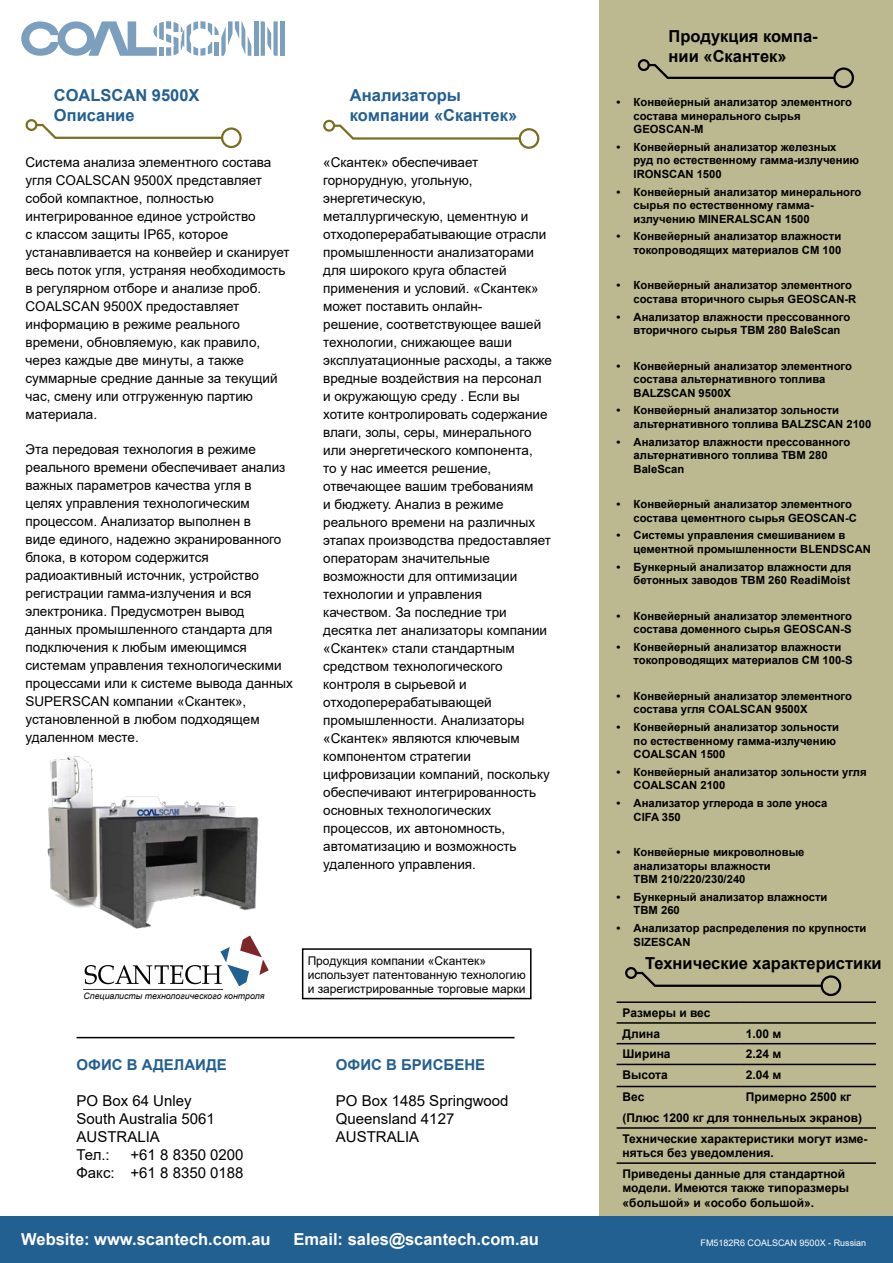
<style>
.page{position:relative;width:893px;height:1263px;background:#fff}
.page>*{position:absolute;margin:0;border:0;box-sizing:border-box;transform-origin:0 0}
.t1{font:700 16.5px "Arial";color:#fff}
.t2{font:700 16.5px/19.8px "Arial";color:#000}
.t3{font:700 16.5px/19.8px "Arial";color:#236092}
.t4{font:15px/18px "Arial";color:#000}
.t5{font:700 15px "Arial";color:#236092}
.t6{font:13.5px/18px "Arial";color:#000}
.t7{font:700 12px/20.7px "Arial";color:#000}
.t8{font:12px/14.4px "Arial";color:#000}
.t9{font:700 11.25px/13.5px "Arial";color:#000}
.t10{font:9px "Arial";color:#fff}
.t11{font:italic 8.85px "Arial";color:#000}
</style>
<div class="page">
<div style="left:600px;top:0;width:293px;height:1220px;background:#bcb890"></div>
<div style="left:0;top:1216px;width:893px;height:47px;background:#236092"></div>
<svg style="left:85px;top:935px;width:184px;height:51px"></svg>
<hr style="left:83px;top:989px;width:140px;height:1px;background:#070606">
<div style="left:302px;top:948px;width:229px;height:51px;border:2px solid #000"></div>
<img style="left:47px;top:756px;width:212px;height:173px">
<svg style="left:26px;top:119px;width:216px;height:29px"></svg>
<svg style="left:21px;top:21px;width:230px;height:35px"></svg>
<hr style="left:254px;top:21px;width:4px;height:35px;background:#7b9fbd">
<svg style="left:261px;top:21px;width:17px;height:35px"></svg>
<div style="left:280px;top:21px;width:5px;height:35px;background:#7b9fbd"></div>
<svg style="left:638px;top:59px;width:216px;height:29px"></svg>
<svg style="left:323px;top:120px;width:216px;height:29px"></svg>
<hr style="left:77px;top:1037px;width:437px;height:1px;background:#000">
<svg style="left:625px;top:967px;width:216px;height:29px"></svg>
<hr style="left:617px;top:1043px;width:123px;height:1px;background:#000">
<hr style="left:740px;top:1043px;width:136px;height:1px;background:#000">
<hr style="left:617px;top:1064px;width:123px;height:1px;background:#000">
<hr style="left:740px;top:1064px;width:136px;height:1px;background:#000">
<hr style="left:617px;top:1086px;width:123px;height:1px;background:#000">
<hr style="left:740px;top:1086px;width:136px;height:1px;background:#000">
<hr style="left:617px;top:1127px;width:123px;height:2px;background:#000">
<hr style="left:740px;top:1127px;width:136px;height:2px;background:#000">
<hr style="left:617px;top:1162px;width:123px;height:2px;background:#000">
<hr style="left:740px;top:1162px;width:136px;height:2px;background:#000">
<hr style="left:617px;top:1001px;width:123px;height:2px;background:#000">
<hr style="left:740px;top:1001px;width:136px;height:2px;background:#000">
<hr style="left:617px;top:1022px;width:123px;height:2px;background:#000">
<hr style="left:740px;top:1022px;width:136px;height:2px;background:#000">
<p class="t3" style="left:54px;top:86px;width:147px">COALSCAN 9500X<br>Описание</p>
<p class="t6" style="left:26px;top:153px;width:266px">Система анализа элементного состава угля COALSCAN 9500X представляет собой компактное, полностью интегрированное единое устройство<br>с классом защиты IP65, которое устанавливается на конвейер и сканирует весь поток угля, устраняя необходимость в регулярном отборе и анализе проб.<br>COALSCAN 9500X предоставляет информацию в режиме реального времени, обновляемую, как правило, через каждые две минуты, а также суммарные средние данные за текущий час, смену или отгруженную партию материала.</p>
<p class="t6" style="left:26px;top:440px;width:269px">Эта передовая технология в режиме реального времени обеспечивает анализ важных параметров качества угля в<br>целях управления технологическим процессом. Анализатор выполнен в<br>виде единого, надежно экранированного блока, в котором содержится радиоактивный источник, устройство регистрации гамма-излучения и вся электроника. Предусмотрен вывод данных промышленного стандарта для подключения к любым имеющимся системам управления технологическими процессами или к системе вывода данных SUPERSCAN компании «Скантек», установленной в любом подходящем удаленном месте.</p>
<p class="t3" style="left:350px;top:86px;width:169px">Анализаторы компании «Скантек»</p>
<p class="t6" style="left:323px;top:153px;width:230px">«Скантек» обеспечивает горнорудную, угольную, энергетическую,<br>металлургическую, цементную и отходоперерабатывающие отрасли промышленности анализаторами для широкого круга областей применения и условий. «Скантек» может поставить онлайн-<br>решение, соответствующее вашей технологии, снижающее ваши эксплуатационные расходы, а также вредные воздействия на персонал и окружающую среду . Если вы хотите контролировать содержание влаги, золы, серы, минерального или энергетического компонента,<br>то у нас имеется решение, отвечающее вашим требованиям<br>и бюджету. Анализ в режиме реального времени на различных этапах производства предоставляет операторам значительные возможности для оптимизации технологии и управления качеством. За последние три десятка лет анализаторы компании «Скантек» стали стандартным средством технологического контроля в сырьевой и отходоперерабатывающей промышленности. Анализаторы «Скантек» являются ключевым компонентом стратегии цифровизации компаний, поскольку обеспечивают интегрированность основных технологических процессов, их автономность, автоматизацию и возможность удаленного управления.</p>
<p class="t11" style="left:84px;top:990px;width:182px">Специалисты технологического контроля</p>
<p class="t5" style="left:77px;top:1054px;width:152px">ОФИС В АДЕЛАИДЕ</p>
<p class="t4" style="left:77px;top:1091px;width:140px">PO Box 64 Unley<br>South Australia 5061<br>AUSTRALIA<br>Тел.:</p>
<p class="t4" style="left:77px;top:1145px;width:169px;text-align:right">+61 8 8350 0200<br>Факс: +61 8 8350 0188</p>
<p class="t8" style="left:308px;top:953px;width:220px">Продукция компании «Скантек» использует патентованную технологию и зарегистрированные торговые марки</p>
<p class="t5" style="left:336px;top:1054px;width:151px">ОФИС В БРИСБЕНЕ</p>
<p class="t4" style="left:336px;top:1092px;width:174px">PO Box 1485 Springwood<br>Queensland 4127<br>AUSTRALIA</p>
<p class="t2" style="left:669px;top:26px;width:151px">Продукция компа&shy;нии «Скантек»</p>
<p class="t9" style="left:634px;top:95px;width:220px;text-indent:-17px">• Конвейерный анализатор элементного состава минерального сырья<br>GEOSCAN-M</p>
<p class="t9" style="left:634px;top:140px;width:227px;text-indent:-17px">• Конвейерный анализатор железных руд по естественному гамма-излучению<br>IRONSCAN 1500</p>
<p class="t9" style="left:634px;top:185px;width:229px;text-indent:-17px">• Конвейерный анализатор минерального сырья по естественному гамма&shy;излучению MINERALSCAN 1500</p>
<p class="t9" style="left:617px;top:230px;width:226px;text-align:right">• Конвейерный анализатор влажности токопроводящих материалов CM 100</p>
<p class="t9" style="left:634px;top:279px;width:224px;text-indent:-17px">• Конвейерный анализатор элементного состава вторичного сырья GEOSCAN-R</p>
<p class="t9" style="left:634px;top:310px;width:218px;text-indent:-17px">• Анализатор влажности прессованного вторичного сырья ТВМ 280 BaleScan</p>
<p class="t9" style="left:634px;top:359px;width:220px;text-indent:-17px">• Конвейерный анализатор элементного состава альтернативного топлива<br>BALZSCAN 9500X</p>
<p class="t9" style="left:634px;top:404px;width:239px;text-indent:-17px">• Конвейерный анализатор зольности альтернативного топлива BALZSCAN 2100</p>
<p class="t9" style="left:634px;top:435px;width:218px;text-indent:-17px">• Анализатор влажности прессованного альтернативного топлива ТВМ 280<br>BaleScan</p>
<p class="t9" style="left:634px;top:497px;width:225px;text-indent:-17px">• Конвейерный анализатор элементного состава цементного сырья GEOSCAN-С</p>
<p class="t9" style="left:634px;top:529px;width:239px;text-indent:-17px">• Системы управления смешиванием в цементной промышленности BLENDSCAN</p>
<p class="t9" style="left:617px;top:560px;width:236px;text-align:right">• Бункерный анализатор влажности для бетонных заводов ТВМ 260 ReadiMoist</p>
<p class="t9" style="left:617px;top:609px;width:237px;text-align:right">• Конвейерный анализатор элементного состава доменного сырья GEOSCAN-S</p>
<p class="t9" style="left:634px;top:640px;width:220px;text-indent:-17px">• Конвейерный анализатор влажности токопроводящих материалов CM 100-S</p>
<p class="t9" style="left:634px;top:689px;width:220px;text-indent:-17px">• Конвейерный анализатор элементного состава угля COALSCAN 9500X</p>
<p class="t9" style="left:634px;top:720px;width:207px;text-indent:-17px">• Конвейерный анализатор зольности по естественному гамма-излучению<br>COALSCAN 1500</p>
<p class="t9" style="left:634px;top:765px;width:235px;text-indent:-17px">• Конвейерный анализатор зольности угля<br>COALSCAN 2100</p>
<p class="t9" style="left:634px;top:796px;width:195px;text-indent:-17px">• Анализатор углерода в золе уноса<br>CIFA 350</p>
<p class="t9" style="left:634px;top:845px;width:172px;text-indent:-17px">• Конвейерные микроволновые анализаторы влажности<br>TBM 210/220/230/240</p>
<p class="t9" style="left:634px;top:890px;width:195px;text-indent:-17px">• Бункерный анализатор влажности<br>ТВМ 260</p>
<p class="t9" style="left:634px;top:921px;width:234px;text-indent:-17px">• Анализатор распределения по крупности<br>SIZESCAN</p>
<p class="t2" style="left:645px;top:953px;width:238px">Технические характеристики</p>
<p class="t7" style="left:623px;top:1002px;width:89px">Размеры и вес<br>Длина</p>
<p class="t7" style="left:746px;top:1023px;width:37px">1.00 м</p>
<p class="t7" style="left:623px;top:1044px;width:50px">Ширина</p>
<p class="t7" style="left:746px;top:1044px;width:37px">2.24 м</p>
<p class="t7" style="left:623px;top:1065px;width:47px">Высота</p>
<p class="t7" style="left:746px;top:1065px;width:37px">2.04 м</p>
<p class="t7" style="left:623px;top:1087px;width:23px">Вес</p>
<p class="t7" style="left:623px;top:1087px;width:247px;text-indent:123px">Примерно 2500 кг (Плюс 1200 кг для тоннельных экранов)<br>Технические характеристики могут изме-</p>
<p class="t7" style="left:623px;top:1143px;width:224px">няться без уведомления.<br>Приведены данные для стандартной</p>
<p class="t7" style="left:623px;top:1181px;width:228px;line-height:14.4px">модели. Имеются также типоразмеры «большой» и «особо большой».</p>
<p class="t1" style="left:21px;top:1228px;width:251px">Website: www.scantech.com.au</p>
<p class="t1" style="left:294px;top:1228px;width:247px">Email: sales@scantech.com.au</p>
<p class="t10" style="left:701px;top:1236px;width:167px">FM5182R6 COALSCAN 9500X - Russian</p>
</div>
